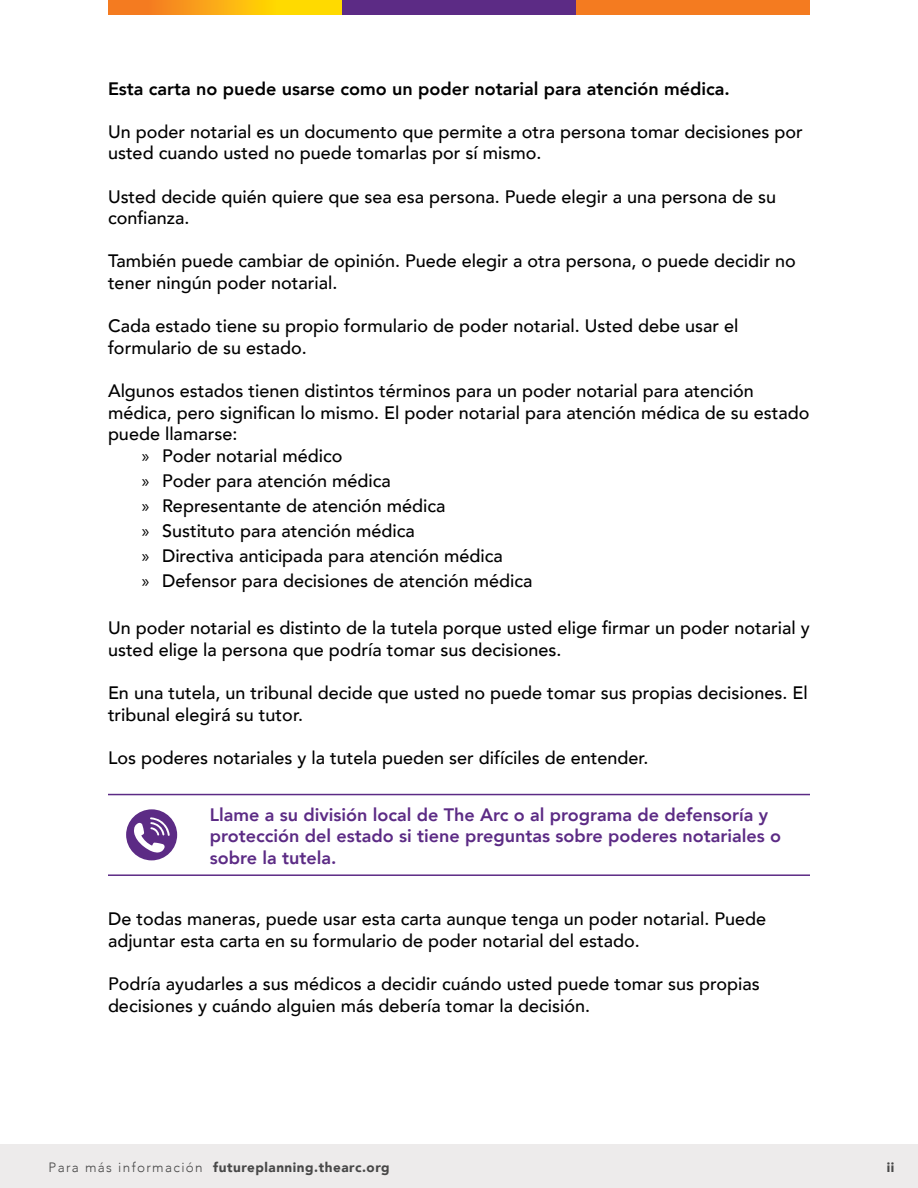
<style>
.page{position:relative;width:918px;height:1188px;background:#fff}
.page>*{position:absolute;margin:0;border:0;box-sizing:border-box;transform-origin:0 0}
.body{font:500 18px/21.6px "Avenir";color:#000}
.body-2{font:800 18px/21.6px "Avenir";color:#5c2b85}
.body-3{font:800 18px "Avenir";color:#000}
.t1{font:900 13.5px "Avenir";letter-spacing:.04em;color:#484848}
.s1{font-family:"Myriad Pro";font-weight:400}
.s2{font-weight:300}
</style>
<div class="page">
<div style="left:0;top:1144px;width:918px;height:44px;background:#edebeb"></div>
<svg style="left:108px;top:0;width:234px;height:14px"></svg>
<div style="left:342px;top:0;width:234px;height:14px;background:#5c2b85"></div>
<div style="left:576px;top:0;width:234px;height:14px;background:#f47b20"></div>
<hr style="left:108px;top:794px;width:702px;height:1px;background:#5c2b85">
<hr style="left:108px;top:874px;width:702px;height:2px;background:#5c2b85">
<svg style="left:126px;top:809px;width:51px;height:51px"></svg>
<p class="body-3" style="left:108px;top:74px;width:623px">Esta carta no puede usarse como un poder notarial para atención médica.</p>
<p class="body" style="left:108px;top:120px;width:696px">Un poder notarial es un documento que permite a otra persona tomar decisiones por usted cuando usted no puede tomarlas por sí mismo.</p>
<p class="body" style="left:108px;top:185px;width:670px">Usted decide quién quiere que sea esa persona. Puede elegir a una persona de su confianza.</p>
<p class="body" style="left:108px;top:249px;width:689px">También puede cambiar de opinión. Puede elegir a otra persona, o puede decidir no tener ningún poder notarial.</p>
<p class="body" style="left:108px;top:314px;width:632px">Cada estado tiene su propio formulario de poder notarial. Usted debe usar el formulario de su estado.</p>
<p class="body" style="left:108px;top:379px;width:703px">Algunos estados tienen distintos términos para un poder notarial para atención médica, pero significan lo mismo. El poder notarial para atención médica de su estado puede llamarse:</p>
<p class="body" style="left:142px;top:444px;width:202px"><span class="s1">»</span> Poder notarial médico</p>
<p class="body" style="left:142px;top:469px;width:251px"><span class="s1">»</span> Poder para atención médica</p>
<p class="body" style="left:142px;top:494px;width:305px"><span class="s1">»</span> Representante de atención médica</p>
<p class="body" style="left:142px;top:519px;width:275px"><span class="s1">»</span> Sustituto para atención médica</p>
<p class="body" style="left:142px;top:544px;width:363px"><span class="s1">»</span> Directiva anticipada para atención médica</p>
<p class="body" style="left:142px;top:569px;width:392px"><span class="s1">»</span> Defensor para decisiones de atención médica</p>
<p class="body" style="left:108px;top:616px;width:703px">Un poder notarial es distinto de la tutela porque usted elige firmar un poder notarial y usted elige la persona que podría tomar sus decisiones.</p>
<p class="body" style="left:108px;top:681px;width:701px">En una tutela, un tribunal decide que usted no puede tomar sus propias decisiones. El tribunal elegirá su tutor.</p>
<p class="body" style="left:108px;top:746px;width:542px">Los poderes notariales y la tutela pueden ser difíciles de entender.</p>
<p class="body-2" style="left:210px;top:804px;width:573px">Llame a su división local de The Arc o al programa de defensoría y protección del estado si tiene preguntas sobre poderes notariales o sobre la tutela.</p>
<p class="body" style="left:108px;top:907px;width:660px">De todas maneras, puede usar esta carta aunque tenga un poder notarial. Puede adjuntar esta carta en su formulario de poder notarial del estado.</p>
<p class="body" style="left:108px;top:972px;width:653px">Podría ayudarles a sus médicos a decidir cuándo usted puede tomar sus propias decisiones y cuándo alguien más debería tomar la decisión.</p>
<p class="t1" style="left:49px;top:1155px;width:343px"><span class="s2">Para más información</span> futureplanning.thearc.org</p>
<p class="t1" style="left:887px;top:1155px;width:9px">ii</p>
</div>
